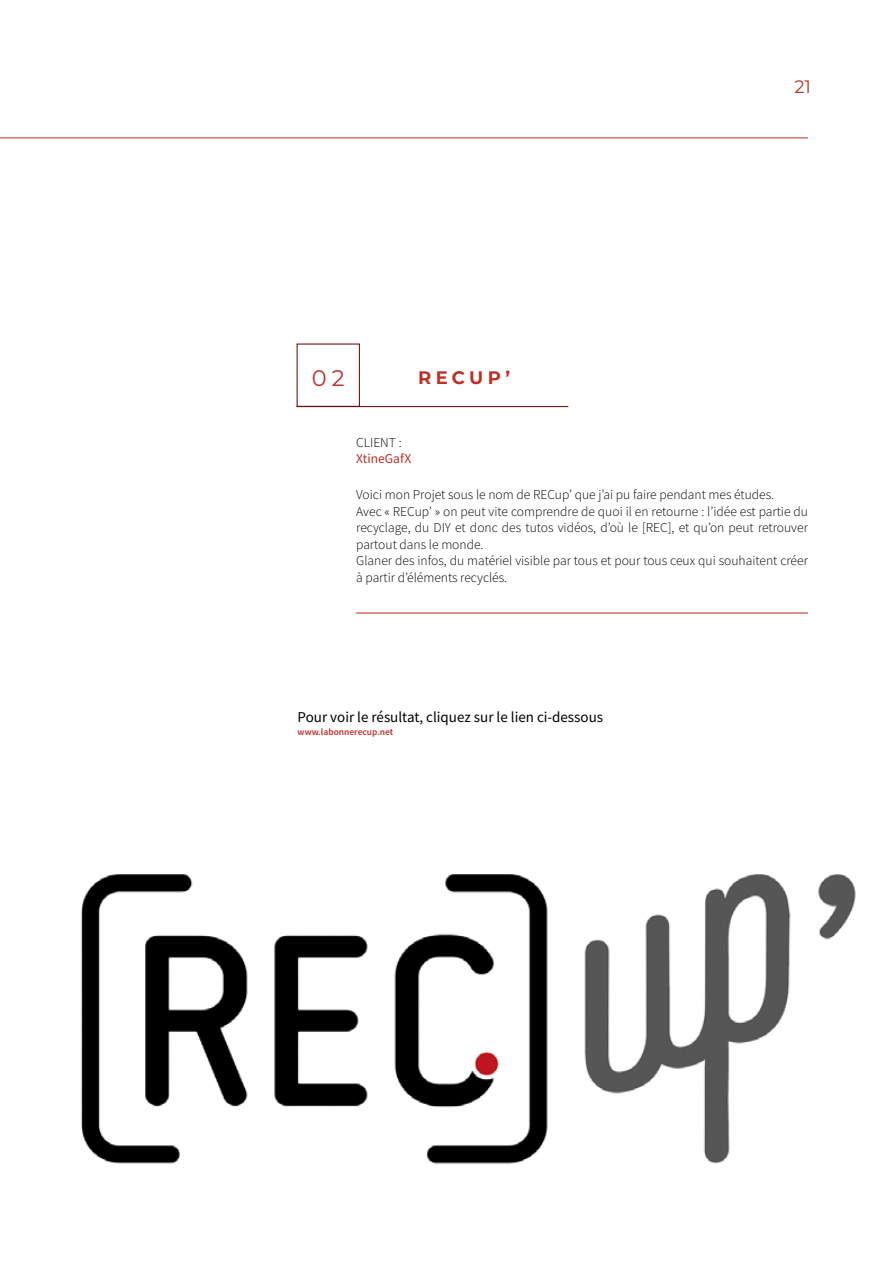
<style>
.page{position:relative;width:893px;height:1263px;background:#fff}
.page>*{position:absolute;margin:0;border:0;box-sizing:border-box;transform-origin:0 0}
.t1{font:22.5px "Montserrat";color:#bc3027}
.t2{font:700 18px "Montserrat";letter-spacing:.235em;color:#bc3027}
.t3{font:18px "Montserrat";color:#bc3027}
.t4{font:15px "Source Sans Pro";color:#000}
.t5{font:300 13.5px/16.5px "Source Sans Pro";color:#000}
.t6{font:13.5px "Source Sans Pro";color:#bc3027}
.t7{font:600 9.45px "Source Sans Pro";color:#bc3027}
</style>
<div class="page">
<img style="left:81px;top:874px;width:775px;height:290px">
<hr style="left:297px;top:406px;width:271px;height:1px;background:#6a0f11">
<hr style="left:0;top:137px;width:808px;height:1px;background:#bc3027">
<hr style="left:356px;top:612px;width:452px;height:1px;background:#bc3027">
<h1 class="t1" style="left:312px;top:363px;width:34px">02</h1>
<h2 class="t2" style="left:418px;top:364px;width:94px">RECUP’</h2>
<h2 class="t3" style="left:794px;top:75px;width:18px">21</h2>
<p class="t5" style="left:356px;top:435px;width:47px">CLIENT :</p>
<p class="t6" style="left:356px;top:450px;width:57px">XtineGafX</p>
<p class="t5" style="left:356px;top:486px;width:453px">Voici mon Projet sous le nom de RECup’ que j’ai pu faire pendant mes études.<br>Avec « RECup’ » on peut vite comprendre de quoi il en retourne : l’idée est partie du recyclage, du DIY et donc des tutos vidéos, d’où le [REC], et qu’on peut retrouver partout dans le monde.<br>Glaner des infos, du matériel visible par tous et pour tous ceux qui souhaitent créer à partir d’éléments recyclés.</p>
<p class="t4" style="left:298px;top:707px;width:307px">Pour voir le résultat, cliquez sur le lien ci-dessous</p>
<p class="t7" style="left:298px;top:726px;width:97px">www.labonnerecup.net</p>
</div>
